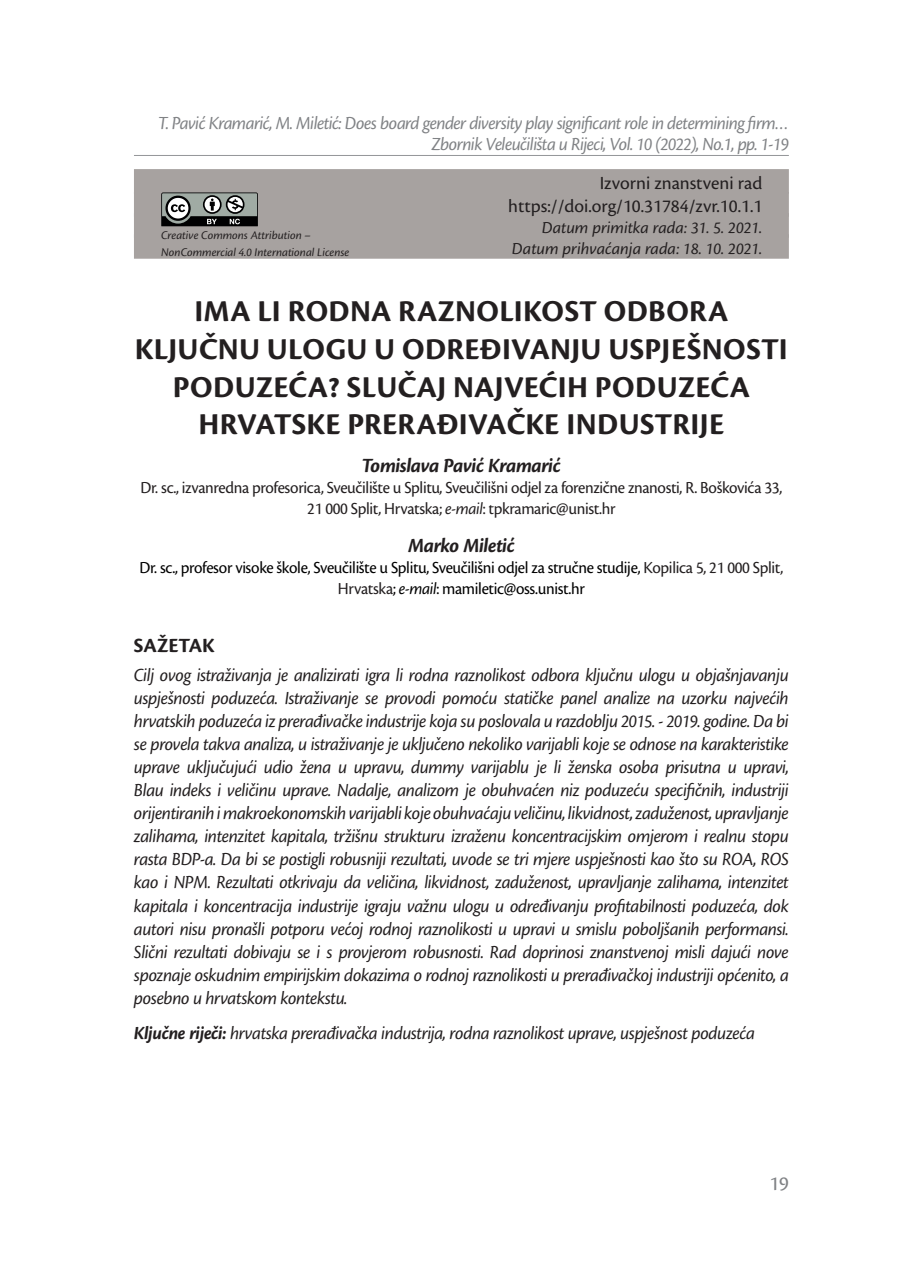
<style>
.page{position:relative;width:903px;height:1270px;background:#fff}
.page>*{position:absolute;margin:0;border:0;box-sizing:border-box;transform-origin:0 0}
.t1{font:700 31.5px/37.8px "Cronos Pro";letter-spacing:.01em;color:#231f20;text-align:center}
.t2{font:italic 700 21px "Cronos Pro";letter-spacing:-.025em;color:#231f20;scale:.96 1}
.t3{font:700 21px "Cronos Pro";color:#231f20}
.t4{font:21px "Cronos Pro";color:#808285}
.t5{font:italic 19.25px/23.1px "Cronos Pro";letter-spacing:-.025em;color:#231f20;text-align:justify;scale:.96 1}
.t6{font:italic 19.25px/21px "Cronos Pro";letter-spacing:-.035em;color:#808285;text-align:right;scale:.96 1}
.t7{font:19.25px/23.1px "Cronos Pro";color:#231f20;text-align:right}
.t8{font:17.5px/21px "Cronos Pro";letter-spacing:-.02em;color:#231f20;text-align:center;scale:.96 1}
.t9{font:17.5px/21px "Cronos Pro";letter-spacing:-.02em;color:#000001;text-align:center;scale:.96 1}
.t10{font:italic 17.5px/21px "Cronos Pro";color:#231f20;text-align:right}
.t11{font:italic 12.25px/16.8px "Cronos Pro";letter-spacing:-.005em;color:#231f20}
.s1{font-style:italic}
.s2{color:#231f20}
.s3{font-weight:700}
</style>
<div class="page">
<hr style="left:134px;top:155px;width:655px;height:1px;background:#939598">
<div style="left:134px;top:169px;width:655px;height:25px;background:#a7a2a0"></div>
<div style="left:134px;top:192px;width:655px;height:25px;background:#a7a2a0"></div>
<div style="left:134px;top:213px;width:655px;height:25px;background:#a7a2a0"></div>
<div style="left:134px;top:234px;width:655px;height:25px;background:#a7a2a0"></div>
<svg style="left:161px;top:192px;width:97px;height:34px"></svg>
<p class="t6" style="left:158px;top:113px;width:658px">T. Pavić Kramarić, M. Miletić: Does board gender diversity play significant role in determining firm…<br>Zbornik Veleučilišta u Rijeci, Vol. 10 (2022), No.1, pp. 1-19</p>
<p class="t11" style="left:161px;top:227px;width:190px">Creative Commons Attribution –<br>NonCommercial 4.0 International License</p>
<p class="t7" style="left:508px;top:171px;width:255px">Izvorni znanstveni rad https://doi.org/10.31784/zvr.10.1.1</p>
<p class="t10" style="left:512px;top:217px;width:252px">Datum primitka rada: 31. 5. 2021.<br>Datum prihvaćanja rada: 18. 10. 2021.</p>
<h1 class="t1" style="left:135px;top:293px;width:654px">IMA LI RODNA RAZNOLIKOST ODBORA KLJUČNU ULOGU U ODREĐIVANJU USPJEŠNOSTI PODUZEĆA? SLUČAJ NAJVEĆIH PODUZEĆA HRVATSKE PRERAĐIVAČKE INDUSTRIJE</h1>
<p class="t2" style="left:362px;top:453px;width:209px">Tomislava Pavić Kramarić</p>
<p class="t8" style="left:140px;top:477px;width:670px">Dr. sc., izvanredna profesorica, Sveučilište u Splitu, Sveučilišni odjel za forenzične znanosti, R. Boškovića 33,<br>21 000 Split, Hrvatska; <span class="s1">e-mail</span>: tpkramaric@unist.hr</p>
<p class="t2" style="left:408px;top:533px;width:113px">Marko Miletić</p>
<p class="t9" style="left:139px;top:557px;width:672px">Dr. sc., profesor visoke škole, Sveučilište u Splitu, Sveučilišni odjel za stručne studije, <span class="s2">Kopilica 5, 21 000 Split,<br>Hrvatska</span>; <span class="s1">e-mail</span>: mamiletic@oss.unist.hr</p>
<p class="t3" style="left:134px;top:634px;width:82px">SAŽETAK</p>
<p class="t5" style="left:134px;top:663px;width:684px">Cilj ovog istraživanja je analizirati igra li rodna raznolikost odbora ključnu ulogu u objašnjavanju uspješnosti poduzeća. Istraživanje se provodi pomoću statičke panel analize na uzorku najvećih hrvatskih poduzeća iz prerađivačke industrije koja su poslovala u razdoblju 2015. - 2019. godine. Da bi se provela takva analiza, u istraživanje je uključeno nekoliko varijabli koje se odnose na karakteristike uprave uključujući udio žena u upravu, dummy varijablu je li ženska osoba prisutna u upravi, Blau indeks i veličinu uprave. Nadalje, analizom je obuhvaćen niz poduzeću specifičnih, industriji orijentiranih i makroekonomskih varijabli koje obuhvaćaju veličinu, likvidnost, zaduženost, upravljanje zalihama, intenzitet kapitala, tržišnu strukturu izraženu koncentracijskim omjerom i realnu stopu rasta BDP-a. Da bi se postigli robusniji rezultati, uvode se tri mjere uspješnosti kao što su ROA, ROS kao i NPM. Rezultati otkrivaju da veličina, likvidnost, zaduženost, upravljanje zalihama, intenzitet kapitala i koncentracija industrije igraju važnu ulogu u određivanju profitabilnosti poduzeća, dok autori nisu pronašli potporu većoj rodnoj raznolikosti u upravi u smislu poboljšanih performansi.<br>Slični rezultati dobivaju se i s provjerom robusnosti. Rad doprinosi znanstvenoj misli dajući nove spoznaje oskudnim empirijskim dokazima o rodnoj raznolikosti u prerađivačkoj industriji općenito, a posebno u hrvatskom kontekstu.</p>
<p class="t5" style="left:134px;top:1022px;width:649px"><span class="s3">Ključne riječi:</span> hrvatska prerađivačka industrija, rodna raznolikost uprave, uspješnost poduzeća</p>
<p class="t4" style="left:769px;top:1171px;width:21px">19</p>
</div>
